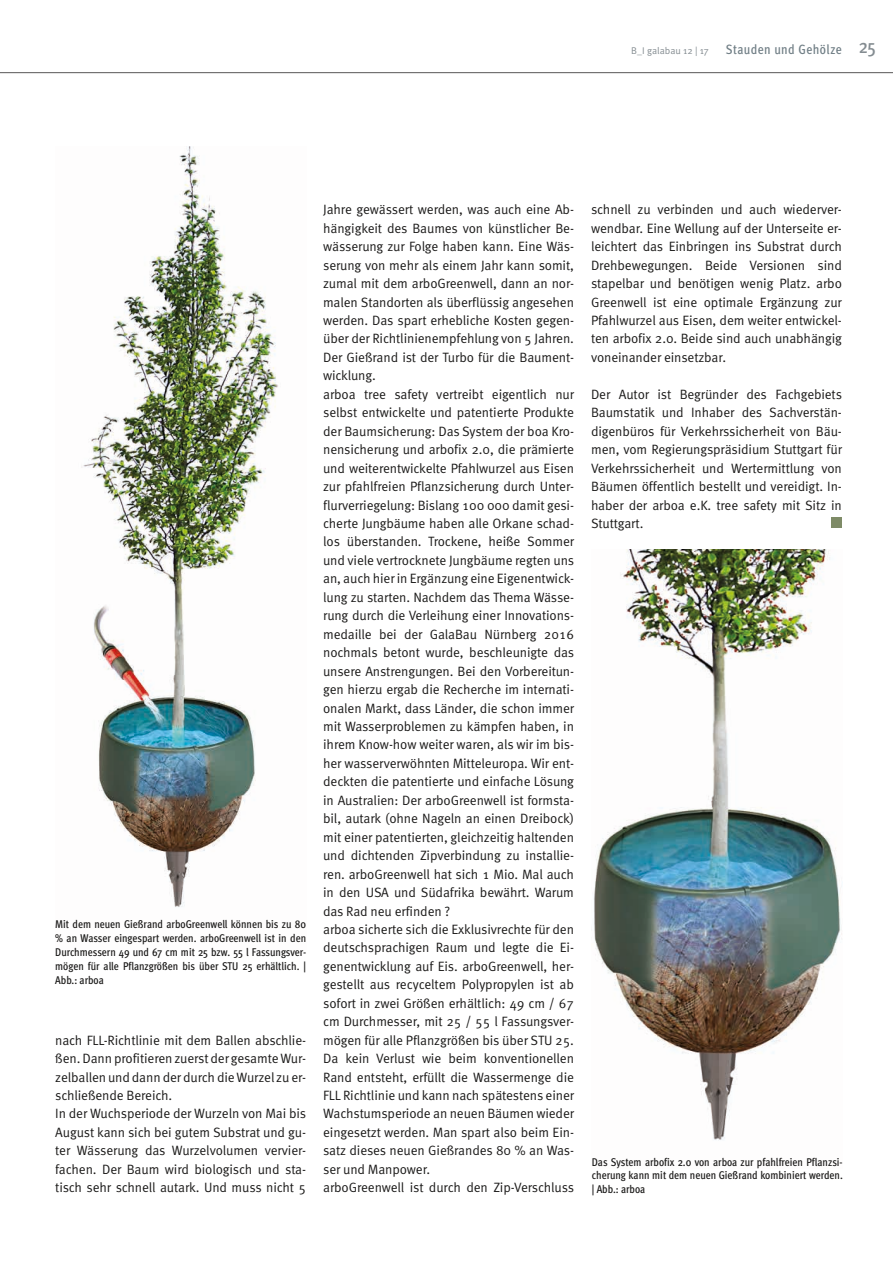
<style>
.page{position:relative;width:893px;height:1263px;background:#fff}
.page>*{position:absolute;margin:0;border:0;box-sizing:border-box;transform-origin:0 0}
.t1{font:13.5px/18.5px "Meta OT";letter-spacing:-.01em;color:#1b1a19}
.t2{font:500 condensed 13.5px "Meta OT";letter-spacing:.03em;color:#717f86}
.t3{font:500 condensed 11.25px/13.8px "Meta OT";color:#1b1a19;text-align:justify}
.t4{font:9.75px "Meta OT";letter-spacing:-.005em;color:#848c91}
.s1{font-size:19.5px;color:#848c91}
</style>
<div class="page">
<hr style="left:0;top:72px;width:893px;height:1px;background:#585757">
<img style="left:81px;top:147px;width:197px;height:760px">
<div style="left:831px;top:517px;width:11px;height:11px;background:#7e8b67"></div>
<img style="left:593px;top:550px;width:249px;height:590px">
<p class="t4" style="left:631px;top:44px;width:79px">B_I galabau 12 | 17</p>
<p class="t2" style="left:726px;top:40px;width:152px">Stauden und Gehölze <span class="s1">25</span></p>
<p class="t3" style="left:55px;top:917px;width:252px">Mit dem neuen Gießrand arboGreenwell können bis zu 80 % an Wasser eingespart werden. arboGreenwell ist in den Durchmessern 49 und 67 cm mit 25 bzw. 55 l Fassungsver&shy;mögen für alle Pflanzgrößen bis über STU 25 erhältlich. | Abb.: arboa</p>
<p class="t1" style="left:55px;top:1031px;width:253px">nach FLL-Richtlinie mit dem Ballen abschlie&shy;ßen. Dann profitieren zuerst der gesamte Wur&shy;zelballen und dann der durch die Wurzel zu er&shy;schließende Bereich.<br>In der Wuchsperiode der Wurzeln von Mai bis August kann sich bei gutem Substrat und gu&shy;ter Wässerung das Wurzelvolumen vervier&shy;fachen. Der Baum wird biologisch und sta&shy;tisch sehr schnell autark. Und muss nicht 5</p>
<p class="t1" style="left:323px;top:201px;width:253px">Jahre gewässert werden, was auch eine Ab&shy;hängigkeit des Baumes von künstlicher Be&shy;wässerung zur Folge haben kann. Eine Wäs&shy;serung von mehr als einem Jahr kann somit, zumal mit dem arboGreenwell, dann an nor&shy;malen Standorten als überflüssig angesehen werden. Das spart erhebliche Kosten gegen&shy;über der Richtlinienempfehlung von 5 Jahren.<br>Der Gießrand ist der Turbo für die Baument&shy;wicklung.<br>arboa tree safety vertreibt eigentlich nur selbst entwickelte und patentierte Produkte der Baumsicherung: Das System der boa Kro&shy;nensicherung und arbofix 2.0, die prämierte und weiterentwickelte Pfahlwurzel aus Eisen zur pfahlfreien Pflanzsicherung durch Unter&shy;flurverriegelung: Bislang 100 000 damit gesi&shy;cherte Jungbäume haben alle Orkane schad&shy;los überstanden. Trockene, heiße Sommer und viele vertrocknete Jungbäume regten uns an, auch hier in Ergänzung eine Eigenentwick&shy;lung zu starten. Nachdem das Thema Wässe&shy;rung durch die Verleihung einer Innovations&shy;medaille bei der GalaBau Nürnberg 2016 nochmals betont wurde, beschleunigte das unsere Anstrengungen. Bei den Vorbereitun&shy;gen hierzu ergab die Recherche im internati&shy;onalen Markt, dass Länder, die schon immer mit Wasserproblemen zu kämpfen haben, in ihrem Know-how weiter waren, als wir im bis&shy;her wasserverwöhnten Mitteleuropa. Wir ent&shy;deckten die patentierte und einfache Lösung in Australien: Der arboGreenwell ist formsta&shy;bil, autark (ohne Nageln an einen Dreibock) mit einer patentierten, gleichzeitig haltenden und dichtenden Zipverbindung zu installie&shy;ren. arboGreenwell hat sich 1 Mio. Mal auch in den USA und Südafrika bewährt. Warum das Rad neu erfinden ?<br>arboa sicherte sich die Exklusivrechte für den deutschsprachigen Raum und legte die Ei&shy;genentwicklung auf Eis. arboGreenwell, her&shy;gestellt aus recyceltem Polypropylen ist ab sofort in zwei Größen erhältlich: 49 cm / 67 cm Durchmesser, mit 25 / 55 l Fassungsver&shy;mögen für alle Pflanzgrößen bis über STU 25.<br>Da kein Verlust wie beim konventionellen Rand entsteht, erfüllt die Wassermenge die FLL Richtlinie und kann nach spätestens einer Wachstumsperiode an neuen Bäumen wieder eingesetzt werden. Man spart also beim Ein&shy;satz dieses neuen Gießrandes 80 % an Was&shy;ser und Manpower.<br>arboGreenwell ist durch den Zip-Verschluss</p>
<p class="t1" style="left:591px;top:201px;width:252px;text-align:justify">schnell zu verbinden und auch wiederver&shy;wendbar. Eine Wellung auf der Unterseite er&shy;leichtert das Einbringen ins Substrat durch Drehbewegungen. Beide Versionen sind stapelbar und benötigen wenig Platz. arbo Greenwell ist eine optimale Ergänzung zur Pfahlwurzel aus Eisen, dem weiter entwickel&shy;ten arbofix 2.0. Beide sind auch unabhängig voneinander einsetzbar.</p>
<p class="t1" style="left:591px;top:385px;width:253px;text-align:justify">Der Autor ist Begründer des Fachgebiets Baumstatik und Inhaber des Sachverstän&shy;digenbüros für Verkehrssicherheit von Bäu&shy;men, vom Regierungspräsidium Stuttgart für Verkehrssicherheit und Wertermittlung von Bäumen öffentlich bestellt und vereidigt. In&shy;haber der arboa e.K. tree safety mit Sitz in Stuttgart.</p>
<p class="t3" style="left:592px;top:1154px;width:252px">Das System arbofix 2.0 von arboa zur pfahlfreien Pflanzsi&shy;cherung kann mit dem neuen Gießrand kombiniert werden. | Abb.: arboa</p>
</div>
